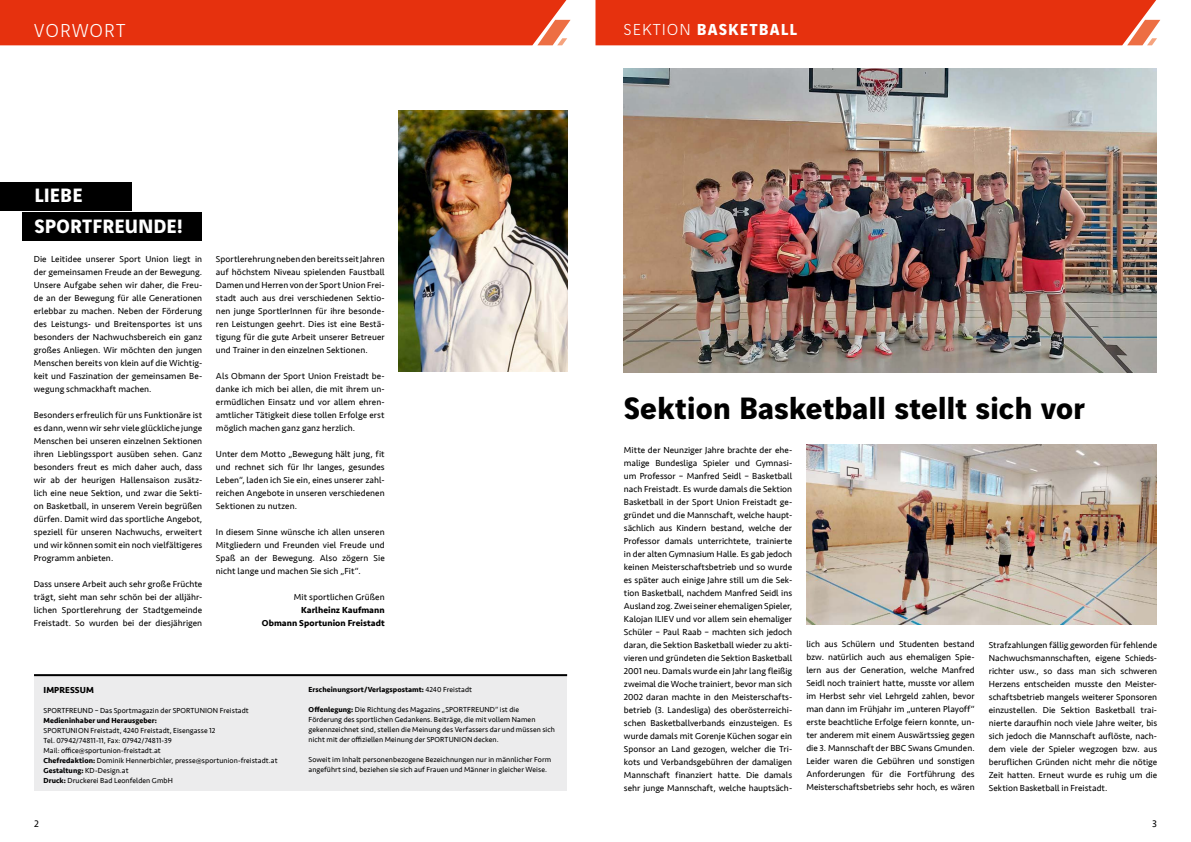
<style>
.page{position:relative;width:1191px;height:842px;background:#fff}
.page>*{position:absolute;margin:0;border:0;box-sizing:border-box;transform-origin:0 0}
.t1{font:700 33px "Vinci Sans";color:#000}
.t2{font:700 20.6px/31px "Vinci Sans";letter-spacing:.01em;color:#fff}
.t3{font:300 20px "Vinci Sans";letter-spacing:.07em;color:#fff}
.t4{font:700 17px "Vinci Sans";letter-spacing:.07em;color:#fff}
.t5{font:10px "Seravek";color:#000}
.t6{font:9px/13px "Seravek";letter-spacing:.005em;color:#000;text-align:justify}
.t7{font:700 9px/13px "Seravek";letter-spacing:.01em;color:#000;text-align:right}
.t8{font:7.5px/10px "Seravek";letter-spacing:.01em;color:#000}
.t9{font:700 7.5px "Seravek";letter-spacing:.01em;color:#000}
.s1{font-weight:700}
.s2{font-weight:400}
.s3{font-weight:300}
</style>
<div class="page">
<div style="left:0;top:0;width:571px;height:45px;background:#e6310e"></div>
<div style="left:595px;top:0;width:565px;height:45px;background:#e6310e"></div>
<div style="left:34px;top:674px;width:533px;height:117px;background:#ececed"></div>
<hr style="left:34px;top:674px;width:533px;height:2px;background:#000">
<div style="left:0;top:182px;width:132px;height:28px;background:#000"></div>
<div style="left:23px;top:213px;width:179px;height:28px;background:#000"></div>
<img style="left:399px;top:110px;width:168px;height:261px">
<img style="left:624px;top:68px;width:533px;height:305px">
<img style="left:806px;top:444px;width:351px;height:181px">
<h3 class="t3" style="left:34px;top:16px;width:93px">VORWORT</h3>
<h2 class="t2" style="left:34px;top:178px;width:150px">LIEBE<br>SPORTFREUNDE!</h2>
<p class="t6" style="left:34px;top:253px;width:170px">Die Leitidee unserer Sport Union liegt in der gemeinsamen Freude an der Bewegung.<br>Unsere Aufgabe sehen wir daher, die Freu&shy;de an der Bewegung für alle Generationen erlebbar zu machen. Neben der Förderung des Leistungs- und Breitensportes ist uns besonders der Nachwuchsbereich ein ganz großes Anliegen. Wir möchten den jungen Menschen bereits von klein auf die Wichtig&shy;keit und Faszination der gemeinsamen Be&shy;wegung schmackhaft machen.</p>
<p class="t6" style="left:34px;top:409px;width:170px">Besonders erfreulich für uns Funktionäre ist es dann, wenn wir sehr viele glückliche junge Menschen bei unseren einzelnen Sektionen ihren Lieblingssport ausüben sehen. Ganz besonders freut es mich daher auch, dass wir ab der heurigen Hallensaison zusätz&shy;lich eine neue Sektion, und zwar die Sekti&shy;on Basketball, in unserem Verein begrüßen dürfen. Damit wird das sportliche Angebot, speziell für unseren Nachwuchs, erweitert und wir können somit ein noch vielfältigeres Programm anbieten.</p>
<p class="t6" style="left:34px;top:578px;width:170px">Dass unsere Arbeit auch sehr große Früchte trägt, sieht man sehr schön bei der alljähr&shy;lichen Sportlerehrung der Stadtgemeinde Freistadt. So wurden bei der diesjährigen</p>
<p class="t6" style="left:216px;top:253px;width:170px">Sportlerehrung neben den bereits seit Jahren auf höchstem Niveau spielenden Faustball Damen und Herren von der Sport Union Frei&shy;stadt auch aus drei verschiedenen Sektio&shy;nen junge SportlerInnen für ihre besonde&shy;ren Leistungen geehrt. Dies ist eine Bestä&shy;tigung für die gute Arbeit unserer Betreuer und Trainer in den einzelnen Sektionen.</p>
<p class="t6" style="left:216px;top:370px;width:170px">Als Obmann der Sport Union Freistadt be&shy;danke ich mich bei allen, die mit ihrem un&shy;ermüdlichen Einsatz und vor allem ehren&shy;amtlicher Tätigkeit diese tollen Erfolge erst möglich machen ganz ganz herzlich.</p>
<p class="t6" style="left:216px;top:448px;width:170px">Unter dem Motto „Bewegung hält jung, fit und rechnet sich für Ihr langes, gesundes Leben“, laden ich Sie ein, eines unserer zahl&shy;reichen Angebote in unseren verschiedenen Sektionen zu nutzen.</p>
<p class="t6" style="left:216px;top:526px;width:170px">In diesem Sinne wünsche ich allen unseren Mitgliedern und Freunden viel Freude und Spaß an der Bewegung. Also zögern Sie nicht lange und machen Sie sich „Fit“.</p>
<p class="t6" style="left:294px;top:591px;width:92px">Mit sportlichen Grüßen</p>
<p class="t7" style="left:262px;top:604px;width:124px">Karlheinz Kaufmann<br>Obmann Sportunion Freistadt</p>
<p class="t7" style="left:43px;top:683px;width:52px">IMPRESSUM</p>
<p class="t8" style="left:43px;top:705px;width:207px">SPORTFREUND – Das Sportmagazin der SPORTUNION Freistadt</p>
<p class="t9" style="left:43px;top:714px;width:115px">Medieninhaber und Herausgeber:</p>
<p class="t8" style="left:43px;top:725px;width:236px">SPORTUNION Freistadt, 4240 Freistadt, Eisengasse 12<br>Tel. 07942/74811-11, Fax: 07942/74811-39<br>Mail: office@sportunion-freistadt.at<br><span class="s1">Chefredaktion:</span> Dominik Hennerbichler, presse@sportunion-freistadt.at <span class="s1">Gestaltung:</span> KD-Design.at<br><span class="s1">Druck:</span> Druckerei Bad Leonfelden GmbH</p>
<p class="t9" style="left:308px;top:683px;width:165px">Erscheinungsort/Verlagspostamt: <span class="s2">4240 Freistadt</span></p>
<p class="t8" style="left:308px;top:704px;width:248px"><span class="s1">Offenlegung:</span> Die Richtung des Magazins „SPORTFREUND“ ist die<br>Förderung des sportlichen Gedankens. Beiträge, die mit vollem Namen gekennzeichnet sind, stellen die Meinung des Verfassers dar und müssen sich nicht mit der offiziellen Meinung der SPORTUNION decken.</p>
<p class="t8" style="left:308px;top:754px;width:244px">Soweit im Inhalt personenbezogene Bezeichnungen nur in männlicher Form angeführt sind, beziehen sie sich auf Frauen und Männer in gleicher Weise.</p>
<h3 class="t4" style="left:624px;top:16px;width:175px"><span class="s3">SEKTION</span> BASKETBALL</h3>
<h1 class="t1" style="left:624px;top:382px;width:463px">Sektion Basketball stellt sich vor</h1>
<p class="t6" style="left:624px;top:443px;width:170px">Mitte der Neunziger Jahre brachte der ehe&shy;malige Bundesliga Spieler und Gymnasi&shy;um Professor – Manfred Seidl – Basketball nach Freistadt. Es wurde damals die Sektion Basketball in der Sport Union Freistadt ge&shy;gründet und die Mannschaft, welche haupt&shy;sächlich aus Kindern bestand, welche der Professor damals unterrichtete, trainierte in der alten Gymnasium Halle. Es gab jedoch keinen Meisterschaftsbetrieb und so wurde es später auch einige Jahre still um die Sek&shy;tion Basketball, nachdem Manfred Seidl ins Ausland zog. Zwei seiner ehemaligen Spieler, Kalojan ILIEV und vor allem sein ehemaliger Schüler – Paul Raab – machten sich jedoch daran, die Sektion Basketball wieder zu akti&shy;vieren und gründeten die Sektion Basketball 2001 neu. Damals wurde ein Jahr lang fleißig zweimal die Woche trainiert, bevor man sich 2002 daran machte in den Meisterschafts&shy;betrieb (3. Landesliga) des oberösterreichi&shy;schen Basketballverbands einzusteigen. Es wurde damals mit Gorenje Küchen sogar ein Sponsor an Land gezogen, welcher die Tri&shy;kots und Verbandsgebühren der damaligen Mannschaft finanziert hatte. Die damals sehr junge Mannschaft, welche hauptsäch-</p>
<p class="t6" style="left:806px;top:638px;width:170px">lich aus Schülern und Studenten bestand bzw. natürlich auch aus ehemaligen Spie&shy;lern aus der Generation, welche Manfred Seidl noch trainiert hatte, musste vor allem im Herbst sehr viel Lehrgeld zahlen, bevor man dann im Frühjahr im „unteren Playoff“ erste beachtliche Erfolge feiern konnte, un&shy;ter anderem mit einem Auswärtssieg gegen die 3. Mannschaft der BBC Swans Gmunden.<br>Leider waren die Gebühren und sonstigen Anforderungen für die Fortführung des Meisterschaftsbetriebs sehr hoch, es wären</p>
<p class="t6" style="left:988px;top:638px;width:170px">Strafzahlungen fällig geworden für fehlende Nachwuchsmannschaften, eigene Schieds&shy;richter usw., so dass man sich schweren Herzens entscheiden musste den Meister&shy;schaftsbetrieb mangels weiterer Sponsoren einzustellen. Die Sektion Basketball trai&shy;nierte daraufhin noch viele Jahre weiter, bis sich jedoch die Mannschaft auflöste, nach&shy;dem viele der Spieler wegzogen bzw. aus beruflichen Gründen nicht mehr die nötige Zeit hatten. Erneut wurde es ruhig um die Sektion Basketball in Freistadt.</p>
<p class="t5" style="left:34px;top:816px;width:6px">2</p>
<p class="t5" style="left:1152px;top:816px;width:6px">3</p>
</div>
